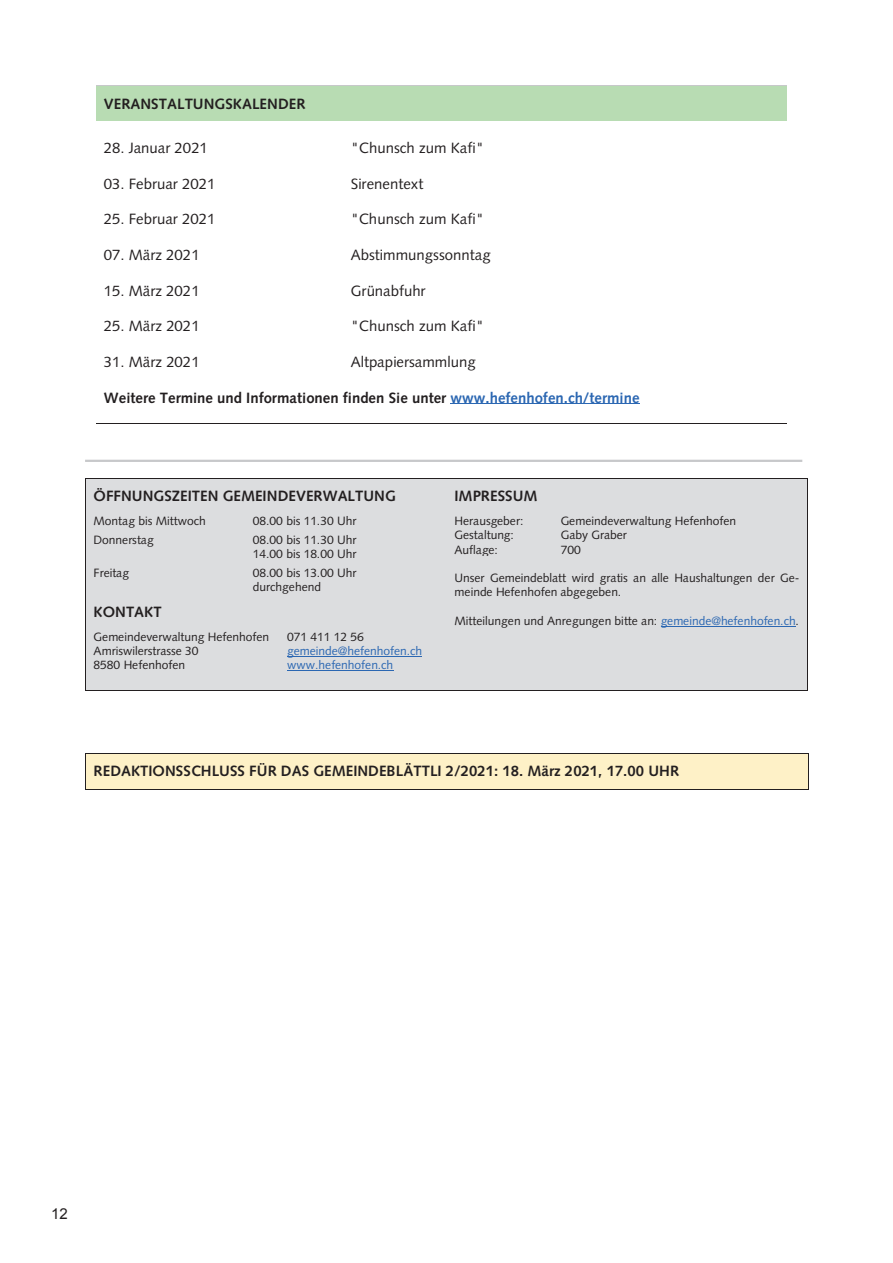
<style>
.page{position:relative;width:893px;height:1263px;background:#fff}
.page>*{position:absolute;margin:0;border:0;box-sizing:border-box;transform-origin:0 0}
.t1{font:700 15px "Syntax LT Std";color:#231f20}
.t2{font:15px "Syntax LT Std";color:#231f20}
.t3{font:15px "Arial";color:#231f20}
.t4{font:12px/14.4px "Syntax LT Std";letter-spacing:-.005em;color:#231f20}
.t5{font:12px "Syntax LT Std";letter-spacing:-.005em;color:#2b67b2}
.s1{color:#2b67b2}
</style>
<div class="page">
<div style="left:96px;top:86px;width:691px;height:35px;background:#b8dcb3"></div>
<hr style="left:96px;top:85px;width:691px;height:1px;background:#c7c8ca">
<hr style="left:451px;top:403px;width:189px;height:1px;background:#2b67b2">
<hr style="left:96px;top:423px;width:691px;height:1px;background:#231f20">
<div style="left:86px;top:479px;width:360px;height:211px;background:#dcdddf"></div>
<hr style="left:287px;top:656px;width:135px;height:1px;background:#2b67b2">
<hr style="left:287px;top:670px;width:106px;height:1px;background:#2b67b2">
<div style="left:446px;top:479px;width:361px;height:211px;background:#dcdddf"></div>
<hr style="left:661px;top:626px;width:135px;height:1px;background:#2b67b2">
<hr style="left:86px;top:478px;width:360px;height:1px;background:#231f20">
<hr style="left:447px;top:478px;width:360px;height:1px;background:#231f20">
<hr style="left:85px;top:478px;width:1px;height:212px;background:#231f20">
<hr style="left:807px;top:478px;width:1px;height:212px;background:#231f20">
<hr style="left:86px;top:690px;width:360px;height:1px;background:#231f20">
<hr style="left:447px;top:690px;width:360px;height:1px;background:#231f20">
<div style="left:86px;top:754px;width:722px;height:35px;background:#fef1c7"></div>
<hr style="left:86px;top:753px;width:722px;height:1px;background:#231f20">
<hr style="left:85px;top:754px;width:1px;height:35px;background:#231f20">
<hr style="left:86px;top:789px;width:722px;height:1px;background:#231f20">
<hr style="left:808px;top:754px;width:1px;height:35px;background:#231f20">
<hr style="left:85px;top:460px;width:717px;height:2px;background:#c7c8ca">
<p class="t1" style="left:104px;top:95px;width:203px">VERANSTALTUNGSKALENDER</p>
<p class="t2" style="left:104px;top:139px;width:106px">28. Januar 2021</p>
<p class="t2" style="left:351px;top:139px;width:135px">"Chunsch zum Kafi"</p>
<p class="t2" style="left:104px;top:175px;width:113px">03. Februar 2021</p>
<p class="t2" style="left:351px;top:175px;width:74px">Sirenentext</p>
<p class="t2" style="left:104px;top:210px;width:113px">25. Februar 2021</p>
<p class="t2" style="left:351px;top:210px;width:135px">"Chunsch zum Kafi"</p>
<p class="t2" style="left:104px;top:246px;width:97px">07. März 2021</p>
<p class="t2" style="left:351px;top:246px;width:141px">Abstimmungssonntag</p>
<p class="t2" style="left:104px;top:282px;width:97px">15. März 2021</p>
<p class="t2" style="left:351px;top:282px;width:76px">Grünabfuhr</p>
<p class="t2" style="left:104px;top:317px;width:97px">25. März 2021</p>
<p class="t2" style="left:351px;top:317px;width:135px">"Chunsch zum Kafi"</p>
<p class="t2" style="left:104px;top:353px;width:97px">31. März 2021</p>
<p class="t2" style="left:351px;top:353px;width:126px">Altpapiersammlung</p>
<p class="t1" style="left:104px;top:389px;width:537px">Weitere Termine und Informationen finden Sie unter <span class="s1">www.hefenhofen.ch/termine</span></p>
<p class="t1" style="left:94px;top:488px;width:304px">ÖFFNUNGSZEITEN GEMEINDEVERWALTUNG</p>
<p class="t4" style="left:94px;top:514px;width:114px">Montag bis Mittwoch</p>
<p class="t4" style="left:253px;top:514px;width:105px">08.00 bis 11.30 Uhr</p>
<p class="t4" style="left:94px;top:532px;width:62px">Donnerstag</p>
<p class="t4" style="left:253px;top:532px;width:105px">08.00 bis 11.30 Uhr<br>14.00 bis 18.00 Uhr</p>
<p class="t4" style="left:94px;top:565px;width:37px">Freitag</p>
<p class="t4" style="left:253px;top:566px;width:105px">08.00 bis 13.00 Uhr durchgehend</p>
<p class="t1" style="left:94px;top:603px;width:70px">KONTAKT</p>
<p class="t4" style="left:94px;top:629px;width:177px">Gemeindeverwaltung Hefenhofen</p>
<p class="t4" style="left:287px;top:629px;width:78px">071 411 12 56</p>
<p class="t4" style="left:94px;top:644px;width:106px">Amriswilerstrasse 30</p>
<p class="t5" style="left:287px;top:644px;width:137px">gemeinde@hefenhofen.ch</p>
<p class="t4" style="left:94px;top:658px;width:93px">8580 Hefenhofen</p>
<p class="t5" style="left:287px;top:658px;width:108px">www.hefenhofen.ch</p>
<p class="t1" style="left:454px;top:488px;width:85px">IMPRESSUM</p>
<p class="t4" style="left:454px;top:514px;width:70px">Herausgeber:</p>
<p class="t4" style="left:561px;top:514px;width:177px">Gemeindeverwaltung Hefenhofen</p>
<p class="t4" style="left:454px;top:528px;width:61px">Gestaltung:</p>
<p class="t4" style="left:561px;top:528px;width:68px">Gaby Graber</p>
<p class="t4" style="left:454px;top:542px;width:45px">Auflage:</p>
<p class="t4" style="left:561px;top:542px;width:22px">700</p>
<p class="t4" style="left:454px;top:571px;width:346px">Unser Gemeindeblatt wird gratis an alle Haushaltungen der Ge&shy;meinde Hefenhofen abgegeben.</p>
<p class="t4" style="left:454px;top:614px;width:346px">Mitteilungen und Anregungen bitte an: <span class="s1">gemeinde@hefenhofen.ch</span>.</p>
<p class="t1" style="left:94px;top:763px;width:587px">REDAKTIONSSCHLUSS FÜR DAS GEMEINDEBLÄTTLI 2/2021: 18. März 2021, 17.00 UHR</p>
<p class="t3" style="left:51px;top:1203px;width:18px">12</p>
</div>
